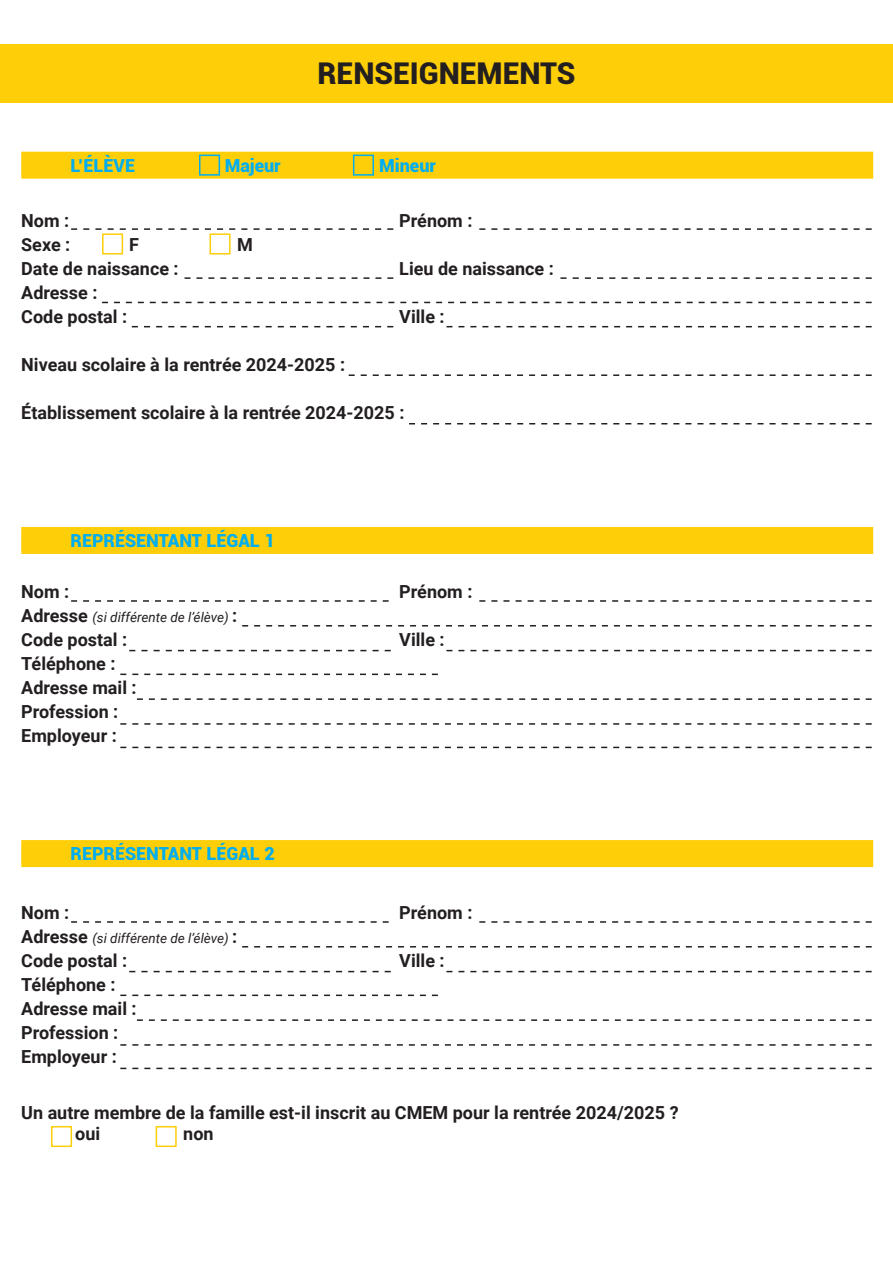
<style>
.page{position:relative;width:893px;height:1263px;background:#fff}
.page>*{position:absolute;margin:0;border:0;box-sizing:border-box;transform-origin:0 0}
.t1{font:900 30px "Roboto";color:#231f20}
.t2{font:700 18px "Roboto";color:#231f20}
.t3{font:900 18px "Roboto";color:#00aeef}
.t4{font:italic 13.5px "Roboto";color:#231f20}
.s1{font-weight:700;font-style:normal;font-size:18px}
</style>
<div class="page">
<div style="left:22px;top:152px;width:850px;height:26px;background:#fece08"></div>
<hr style="left:21px;top:152px;width:852px;height:1px;background:#fece08">
<hr style="left:21px;top:153px;width:2px;height:24px;background:#fece08">
<svg style="left:872px;top:153px;width:1px;height:24px"></svg>
<hr style="left:21px;top:177px;width:852px;height:2px;background:#fece08">
<div style="left:22px;top:528px;width:850px;height:25px;background:#fece08"></div>
<hr style="left:21px;top:527px;width:852px;height:1px;background:#fece08">
<hr style="left:21px;top:528px;width:2px;height:24px;background:#fece08">
<svg style="left:872px;top:528px;width:1px;height:24px"></svg>
<hr style="left:21px;top:552px;width:852px;height:2px;background:#fece08">
<div style="left:0;top:44px;width:893px;height:58px;background:#fece08"></div>
<div style="left:51px;top:1126px;width:21px;height:21px;border:2px solid #fece08"></div>
<div style="left:156px;top:1126px;width:21px;height:21px;border:2px solid #fece08"></div>
<div style="left:353px;top:155px;width:21px;height:21px;border:2px solid #00aeef"></div>
<div style="left:199px;top:155px;width:21px;height:21px;border:2px solid #00aeef"></div>
<div style="left:102px;top:233px;width:21px;height:21px;border:2px solid #fece08"></div>
<div style="left:210px;top:233px;width:21px;height:21px;border:2px solid #fece08"></div>
<svg style="left:71px;top:228px;width:322px;height:2px"></svg>
<svg style="left:479px;top:228px;width:393px;height:2px"></svg>
<svg style="left:102px;top:302px;width:770px;height:1px"></svg>
<svg style="left:132px;top:326px;width:261px;height:1px"></svg>
<svg style="left:185px;top:277px;width:208px;height:2px"></svg>
<svg style="left:560px;top:277px;width:312px;height:2px"></svg>
<svg style="left:446px;top:326px;width:426px;height:1px"></svg>
<svg style="left:349px;top:374px;width:523px;height:2px"></svg>
<svg style="left:409px;top:423px;width:463px;height:1px"></svg>
<svg style="left:71px;top:600px;width:318px;height:2px"></svg>
<svg style="left:479px;top:600px;width:393px;height:2px"></svg>
<svg style="left:242px;top:625px;width:630px;height:1px"></svg>
<svg style="left:446px;top:650px;width:426px;height:1px"></svg>
<svg style="left:129px;top:650px;width:262px;height:1px"></svg>
<svg style="left:120px;top:674px;width:318px;height:1px"></svg>
<svg style="left:137px;top:698px;width:735px;height:2px"></svg>
<svg style="left:120px;top:723px;width:752px;height:2px"></svg>
<svg style="left:120px;top:747px;width:752px;height:1px"></svg>
<div style="left:22px;top:841px;width:850px;height:25px;background:#fece08"></div>
<hr style="left:21px;top:840px;width:852px;height:1px;background:#fece08">
<hr style="left:21px;top:841px;width:2px;height:24px;background:#fece08">
<svg style="left:872px;top:841px;width:1px;height:24px"></svg>
<hr style="left:21px;top:865px;width:852px;height:2px;background:#fece08">
<svg style="left:71px;top:921px;width:318px;height:2px"></svg>
<svg style="left:479px;top:921px;width:393px;height:2px"></svg>
<svg style="left:242px;top:946px;width:630px;height:1px"></svg>
<svg style="left:446px;top:971px;width:426px;height:1px"></svg>
<svg style="left:129px;top:971px;width:262px;height:1px"></svg>
<svg style="left:120px;top:994px;width:318px;height:2px"></svg>
<svg style="left:137px;top:1019px;width:735px;height:2px"></svg>
<svg style="left:120px;top:1044px;width:752px;height:2px"></svg>
<svg style="left:120px;top:1068px;width:752px;height:1px"></svg>
<p class="t1" style="left:317px;top:52px;width:260px">RENSEIGNEMENTS</p>
<p class="t3" style="left:71px;top:153px;width:66px">L’ÉLÈVE</p>
<p class="t3" style="left:225px;top:153px;width:57px">Majeur</p>
<p class="t3" style="left:379px;top:153px;width:58px">Mineur</p>
<p class="t2" style="left:21px;top:208px;width:50px">Nom :</p>
<p class="t2" style="left:399px;top:208px;width:75px">Prénom :</p>
<p class="t2" style="left:21px;top:232px;width:51px">Sexe :</p>
<p class="t2" style="left:129px;top:232px;width:11px">F</p>
<p class="t2" style="left:237px;top:232px;width:17px">M</p>
<p class="t2" style="left:21px;top:256px;width:159px">Date de naissance :</p>
<p class="t2" style="left:399px;top:256px;width:156px">Lieu de naissance :</p>
<p class="t2" style="left:21px;top:280px;width:78px">Adresse :</p>
<p class="t2" style="left:21px;top:304px;width:107px">Code postal :</p>
<p class="t2" style="left:399px;top:304px;width:47px">Ville :</p>
<p class="t2" style="left:21px;top:352px;width:325px">Niveau scolaire à la rentrée 2024-2025 :</p>
<p class="t2" style="left:21px;top:400px;width:385px">Établissement scolaire à la rentrée 2024-2025 :</p>
<p class="t3" style="left:71px;top:528px;width:206px">REPRÉSENTANT LÉGAL 1</p>
<p class="t2" style="left:21px;top:579px;width:50px">Nom :</p>
<p class="t2" style="left:399px;top:579px;width:75px">Prénom :</p>
<p class="t4" style="left:21px;top:608px;width:217px"><span class="s1">Adresse</span> (si différente de l’élève) <span class="s1">:</span></p>
<p class="t2" style="left:21px;top:627px;width:107px">Code postal :</p>
<p class="t2" style="left:399px;top:627px;width:47px">Ville :</p>
<p class="t2" style="left:21px;top:651px;width:96px">Téléphone :</p>
<p class="t2" style="left:21px;top:675px;width:117px">Adresse mail :</p>
<p class="t2" style="left:21px;top:699px;width:99px">Profession :</p>
<p class="t2" style="left:21px;top:723px;width:97px">Employeur :</p>
<p class="t3" style="left:71px;top:841px;width:206px">REPRÉSENTANT LÉGAL 2</p>
<p class="t2" style="left:21px;top:900px;width:50px">Nom :</p>
<p class="t2" style="left:399px;top:900px;width:75px">Prénom :</p>
<p class="t4" style="left:21px;top:928px;width:217px"><span class="s1">Adresse</span> (si différente de l’élève) <span class="s1">:</span></p>
<p class="t2" style="left:21px;top:948px;width:107px">Code postal :</p>
<p class="t2" style="left:399px;top:948px;width:47px">Ville :</p>
<p class="t2" style="left:21px;top:972px;width:96px">Téléphone :</p>
<p class="t2" style="left:21px;top:996px;width:117px">Adresse mail :</p>
<p class="t2" style="left:21px;top:1020px;width:99px">Profession :</p>
<p class="t2" style="left:21px;top:1044px;width:97px">Employeur :</p>
<p class="t2" style="left:21px;top:1099px;width:659px">Un autre membre de la famille est-il inscrit au CMEM pour la rentrée 2024/2025 ?</p>
<p class="t2" style="left:75px;top:1121px;width:27px">oui</p>
<p class="t2" style="left:183px;top:1121px;width:32px">non</p>
</div>
